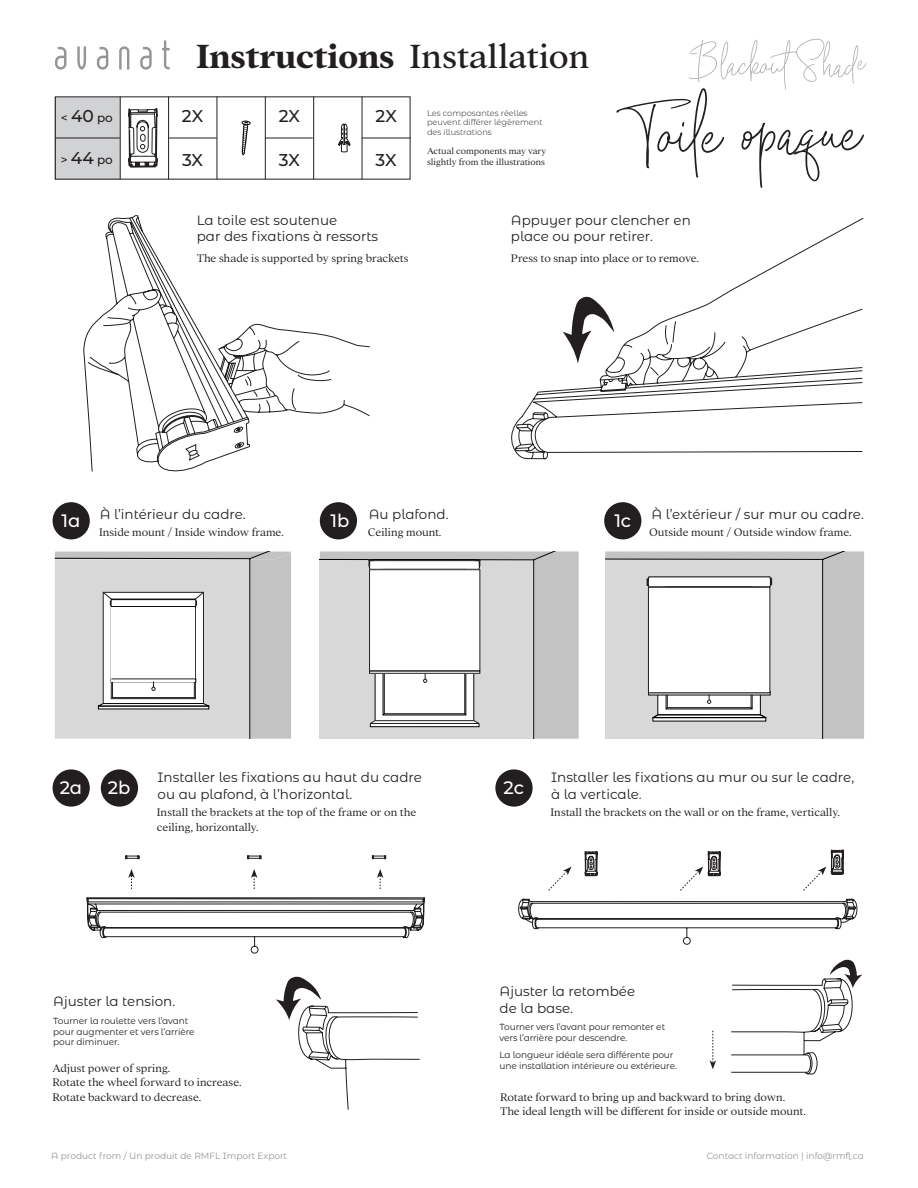
<style>
.page{position:relative;width:918px;height:1188px;background:#fff}
.page>*{position:absolute;margin:0;border:0;box-sizing:border-box;transform-origin:0 0}
.t1{font:700 36.75px "Addington CF";letter-spacing:-.01em;color:#231f20}
.t2{font:500 18px "Montserrat Alternates";color:#fff}
.t3{font:500 17.1px "Montserrat Alternates";letter-spacing:-.005em;color:#231f20}
.t4{font:13.5px/16.2px "Montserrat Alternates";color:#231f20}
.t5{font:300 12px/14.4px "Addington CF";letter-spacing:-.005em;color:#231f20}
.t6{font:500 12px "Montserrat Alternates";color:#231f20}
.t7{font:300 9.75px "Addington CF";letter-spacing:-.005em;color:#231f20}
.t8{font:9px/10.8px "Montserrat Alternates";letter-spacing:-.01em;color:#231f20}
.t9{font:9px "Montserrat Alternates";color:#939598}
.t10{font:300 8.25px/9.9px "Montserrat Alternates";color:#231f20}
.s1{font-weight:400}
.s2{font-size:17.1px}
.s3{font-family:"Montserrat"}
</style>
<div class="page">
<div style="left:55px;top:97px;width:65px;height:82px;background:#d1d2d4"></div>
<div style="left:53px;top:502px;width:37px;height:37px;background:#231f20;border-radius:50%"></div>
<div style="left:53px;top:769px;width:37px;height:38px;background:#231f20;border-radius:50%"></div>
<div style="left:101px;top:769px;width:37px;height:38px;background:#231f20;border-radius:50%"></div>
<div style="left:495px;top:769px;width:38px;height:38px;background:#231f20;border-radius:50%"></div>
<div style="left:604px;top:502px;width:37px;height:37px;background:#231f20;border-radius:50%"></div>
<div style="left:320px;top:502px;width:37px;height:37px;background:#231f20;border-radius:50%"></div>
<svg style="left:55px;top:47px;width:11px;height:23px"></svg>
<svg style="left:77px;top:46px;width:9px;height:24px"></svg>
<svg style="left:97px;top:47px;width:11px;height:23px"></svg>
<svg style="left:119px;top:46px;width:10px;height:24px"></svg>
<svg style="left:140px;top:47px;width:12px;height:23px"></svg>
<svg style="left:162px;top:40px;width:8px;height:29px"></svg>
<svg style="left:616px;top:38px;width:251px;height:150px"></svg>
<svg style="left:517px;top:796px;width:341px;height:149px"></svg>
<svg style="left:242px;top:121px;width:8px;height:34px"></svg>
<hr style="left:168px;top:97px;width:1px;height:82px;background:#231f20">
<hr style="left:120px;top:97px;width:1px;height:82px;background:#231f20">
<hr style="left:55px;top:138px;width:65px;height:1px;background:#231f20">
<hr style="left:169px;top:138px;width:48px;height:1px;background:#231f20">
<hr style="left:265px;top:138px;width:48px;height:1px;background:#231f20">
<hr style="left:362px;top:138px;width:49px;height:1px;background:#231f20">
<hr style="left:217px;top:97px;width:1px;height:82px;background:#231f20">
<hr style="left:265px;top:97px;width:1px;height:82px;background:#231f20">
<hr style="left:313px;top:97px;width:1px;height:82px;background:#231f20">
<hr style="left:362px;top:97px;width:1px;height:82px;background:#231f20">
<svg style="left:128px;top:108px;width:30px;height:72px"></svg>
<svg style="left:338px;top:96px;width:12px;height:84px"></svg>
<svg style="left:548px;top:867px;width:23px;height:24px"></svg>
<svg style="left:680px;top:867px;width:23px;height:24px"></svg>
<svg style="left:803px;top:867px;width:23px;height:24px"></svg>
<svg style="left:86px;top:856px;width:339px;height:98px"></svg>
<svg style="left:710px;top:1031px;width:6px;height:38px"></svg>
<svg style="left:83px;top:215px;width:287px;height:257px"></svg>
<svg style="left:511px;top:217px;width:353px;height:243px"></svg>
<svg style="left:563px;top:295px;width:51px;height:69px"></svg>
<svg style="left:731px;top:959px;width:132px;height:116px"></svg>
<svg style="left:276px;top:976px;width:144px;height:134px"></svg>
<svg style="left:605px;top:552px;width:259px;height:187px"></svg>
<svg style="left:320px;top:552px;width:259px;height:187px"></svg>
<svg style="left:55px;top:552px;width:236px;height:187px"></svg>
<h1 class="t1" style="left:197px;top:35px;width:394px">Instructions <span class="s1">Installation</span></h1>
<p class="t10" style="left:427px;top:107px;width:117px">Les composantes réelles peuvent différer légèrement des illustrations</p>
<p class="t7" style="left:427px;top:145px;width:121px">Actual components may vary</p>
<p class="t6" style="left:61px;top:109px;width:54px">&lt; <span class="s2">40</span> po</p>
<h3 class="t3" style="left:182px;top:104px;width:23px">2X</h3>
<p class="t6" style="left:61px;top:152px;width:54px">&gt; <span class="s2">44</span> po</p>
<h3 class="t3" style="left:279px;top:148px;width:23px">3X</h3>
<h3 class="t3" style="left:279px;top:104px;width:23px">2X</h3>
<h3 class="t3" style="left:376px;top:104px;width:23px">2X</h3>
<h3 class="t3" style="left:182px;top:148px;width:23px">3X</h3>
<p class="t7" style="left:427px;top:157px;width:120px">slightly from the illustrations</p>
<h3 class="t3" style="left:376px;top:148px;width:23px">3X</h3>
<p class="t4" style="left:197px;top:211px;width:183px">La toile est soutenue<br>par des fixations à ressorts</p>
<p class="t4" style="left:511px;top:211px;width:181px">Appuyer pour clencher en place ou pour retirer.</p>
<p class="t5" style="left:197px;top:251px;width:213px">The shade is supported by spring brackets</p>
<p class="t5" style="left:511px;top:251px;width:190px">Press to snap into place or to remove.</p>
<h2 class="t2" style="left:62px;top:508px;width:20px">1a</h2>
<p class="t4" style="left:100px;top:506px;width:148px">À l’intérieur du cadre.</p>
<p class="t4" style="left:651px;top:506px;width:214px">À l’extérieur / sur mur ou cadre.</p>
<p class="t4" style="left:369px;top:506px;width:81px">Au plafond.</p>
<h2 class="t2" style="left:330px;top:508px;width:20px">1b</h2>
<h2 class="t2" style="left:614px;top:508px;width:18px">1c</h2>
<p class="t5" style="left:99px;top:525px;width:186px">Inside mount / Inside window frame.</p>
<p class="t5" style="left:649px;top:525px;width:204px">Outside mount / Outside window frame.</p>
<p class="t5" style="left:368px;top:525px;width:75px">Ceiling mount.</p>
<p class="t4" style="left:158px;top:769px;width:266px">Installer les fixations au haut du cadre ou au plafond, à l’hori<span class="s3">z</span>ontal.</p>
<p class="t4" style="left:551px;top:769px;width:304px">Installer les fixations au mur ou sur le cadre, à la verticale.</p>
<h2 class="t2" style="left:60px;top:775px;width:24px">2a</h2>
<h2 class="t2" style="left:108px;top:775px;width:24px">2b</h2>
<h2 class="t2" style="left:504px;top:775px;width:22px">2c</h2>
<p class="t5" style="left:157px;top:805px;width:261px">Install the brackets at the top of the frame or on the ceiling, horizontally.</p>
<p class="t5" style="left:551px;top:805px;width:291px">Install the brackets on the wall or on the frame, vertically.</p>
<p class="t4" style="left:53px;top:993px;width:123px">Ajuster la tension.</p>
<p class="t8" style="left:53px;top:1015px;width:143px">Tourner la roulette vers l’avant pour augmenter et vers l’arrière pour diminuer.</p>
<p class="t5" style="left:53px;top:1061px;width:191px">Adjust power of spring.<br>Rotate the wheel forward to increase.<br>Rotate backward to decrease.</p>
<p class="t4" style="left:500px;top:983px;width:137px">Ajuster la retombée de la base.</p>
<p class="t8" style="left:500px;top:1021px;width:167px">Tourner vers l’avant pour remonter et vers l’arrière pour descendre.</p>
<p class="t8" style="left:500px;top:1050px;width:179px">La longueur idéale sera différente pour une installation intérieure ou extérieure.</p>
<p class="t5" style="left:500px;top:1090px;width:307px">Rotate forward to bring up and backward to bring down.<br>The ideal length will be different for inside or outside mount.</p>
<p class="t9" style="left:51px;top:1149px;width:237px">A product from / Un produit de <span class="s3">RMFL</span> Import <span class="s3">E</span>xport</p>
<p class="t9" style="left:707px;top:1149px;width:159px">Contact information | info@rmfl.ca</p>
</div>
